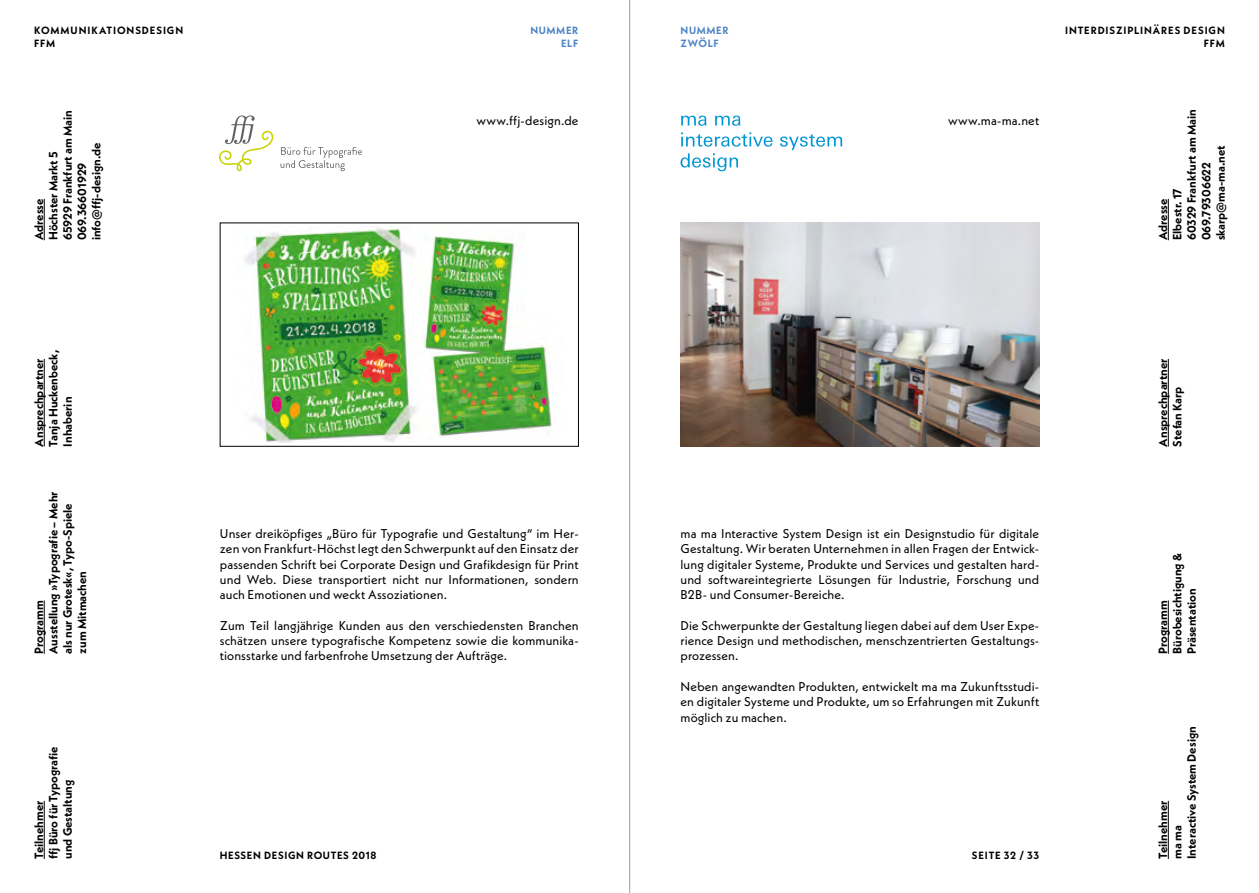
<style>
.page{position:relative;width:1259px;height:893px;background:#fff}
.page>*{position:absolute;margin:0;border:0;box-sizing:border-box;transform-origin:0 0}
.t1{font:12.75px/15.3px "Neue Kabel";letter-spacing:.005em;color:#000;text-align:justify}
.t2{font:700 12px/14.4px "Neue Kabel";color:#000}
.t3{font:700 10.5px/12.6px "Neue Kabel";letter-spacing:.08em;color:#000}
.t4{font:700 10.5px "Neue Kabel";letter-spacing:.06em;color:#000}
.t5{font:700 10.5px/12.6px "Neue Kabel";letter-spacing:.06em;color:#4e85c5;text-align:right}
</style>
<div class="page">
<hr style="left:629px;top:0;width:1px;height:893px;background:#9d9d9c">
<img style="left:244px;top:227px;width:309px;height:216px">
<hr style="left:44px;top:359px;width:1px;height:87px;background:#000">
<hr style="left:44px;top:801px;width:1px;height:58px;background:#000">
<hr style="left:44px;top:600px;width:1px;height:54px;background:#000">
<hr style="left:44px;top:199px;width:1px;height:41px;background:#000">
<img style="left:680px;top:223px;width:359px;height:223px">
<svg style="left:219px;top:115px;width:54px;height:56px"></svg>
<svg style="left:280px;top:147px;width:82px;height:24px"></svg>
<svg style="left:681px;top:116px;width:25px;height:10px"></svg>
<svg style="left:715px;top:116px;width:25px;height:10px"></svg>
<svg style="left:681px;top:132px;width:91px;height:15px"></svg>
<svg style="left:780px;top:134px;width:62px;height:16px"></svg>
<svg style="left:680px;top:153px;width:58px;height:18px"></svg>
<hr style="left:1168px;top:359px;width:1px;height:87px;background:#000">
<hr style="left:1168px;top:801px;width:1px;height:58px;background:#000">
<hr style="left:1168px;top:600px;width:1px;height:54px;background:#000">
<hr style="left:1168px;top:199px;width:1px;height:41px;background:#000">
<p class="t3" style="left:34px;top:24px;width:151px">KOMMUNIKATIONSDESIGN<br>FFM</p>
<p class="t5" style="left:530px;top:24px;width:50px">NUMMER<br>ELF</p>
<p class="t5" style="left:680px;top:24px;width:49px;text-align:left">NUMMER<br>ZWÖLF</p>
<p class="t3" style="left:1065px;top:24px;width:161px;text-align:right">INTERDISZIPLINÄRES DESIGN<br>FFM</p>
<p class="t2" style="left:31px;top:240px;width:132px;rotate:-90deg">Adresse<br>Höchster Markt 5<br>65929 Frankfurt am Main<br>069.36601929 info@ffj-design.de</p>
<p class="t1" style="left:948px;top:113px;width:92px">www.ma-ma.net</p>
<p class="t1" style="left:476px;top:113px;width:104px">www.ffj-design.de</p>
<p class="t2" style="left:1155px;top:240px;width:132px;rotate:-90deg">Adresse<br>Elbestr. 17<br>60329 Frankfurt am Main<br>069.79306622 skarp@ma-ma.net</p>
<p class="t2" style="left:31px;top:446px;width:98px;rotate:-90deg">Ansprechpartner<br>Tanja Huckenbeck,<br>Inhaberin</p>
<p class="t2" style="left:31px;top:654px;width:164px;rotate:-90deg">Programm<br>Ausstellung »Typografie – Mehr als nur Grotesk«, Typo-Spiele zum Mitmachen</p>
<p class="t2" style="left:31px;top:859px;width:114px;rotate:-90deg">Teilnehmer<br>ffj Büro für Typografie und Gestaltung</p>
<p class="t1" style="left:220px;top:526px;width:360px">Unser dreiköpfiges „Büro für Typografie und Gestaltung“ im Her&shy;zen von Frankfurt-Höchst legt den Schwerpunkt auf den Einsatz der passenden Schrift bei Corporate Design und Grafikdesign für Print und Web. Diese transportiert nicht nur Informationen, sondern auch Emotionen und weckt Assoziationen.</p>
<p class="t1" style="left:220px;top:617px;width:360px">Zum Teil langjährige Kunden aus den verschiedensten Branchen schätzen unsere typografische Kompetenz sowie die kommunika&shy;tionsstarke und farbenfrohe Umsetzung der Aufträge.</p>
<p class="t4" style="left:220px;top:849px;width:158px">HESSEN DESIGN ROUTES 2018</p>
<p class="t1" style="left:680px;top:526px;width:360px">ma ma Interactive System Design ist ein Designstudio für digitale Gestaltung. Wir beraten Unternehmen in allen Fragen der Entwick&shy;lung digitaler Systeme, Produkte und Services und gestalten hard&shy;und softwareintegrierte Lösungen für Industrie, Forschung und B2B- und Consumer-Bereiche.</p>
<p class="t1" style="left:680px;top:617px;width:360px">Die Schwerpunkte der Gestaltung liegen dabei auf dem User Expe&shy;rience Design und methodischen, menschzentrierten Gestaltungs&shy;prozessen.</p>
<p class="t1" style="left:680px;top:679px;width:360px">Neben angewandten Produkten, entwickelt ma ma Zukunftsstudi&shy;en digitaler Systeme und Produkte, um so Erfahrungen mit Zukunft möglich zu machen.</p>
<p class="t3" style="left:971px;top:849px;width:69px">SEITE 32 / 33</p>
<p class="t2" style="left:1155px;top:446px;width:89px;rotate:-90deg">Ansprechpartner<br>Stefan Karp</p>
<p class="t2" style="left:1155px;top:654px;width:102px;rotate:-90deg">Programm<br>Bürobesichtigung &amp;<br>Präsentation</p>
<p class="t2" style="left:1155px;top:859px;width:134px;rotate:-90deg">Teilnehmer<br>ma ma<br>Interactive System Design</p>
</div>
